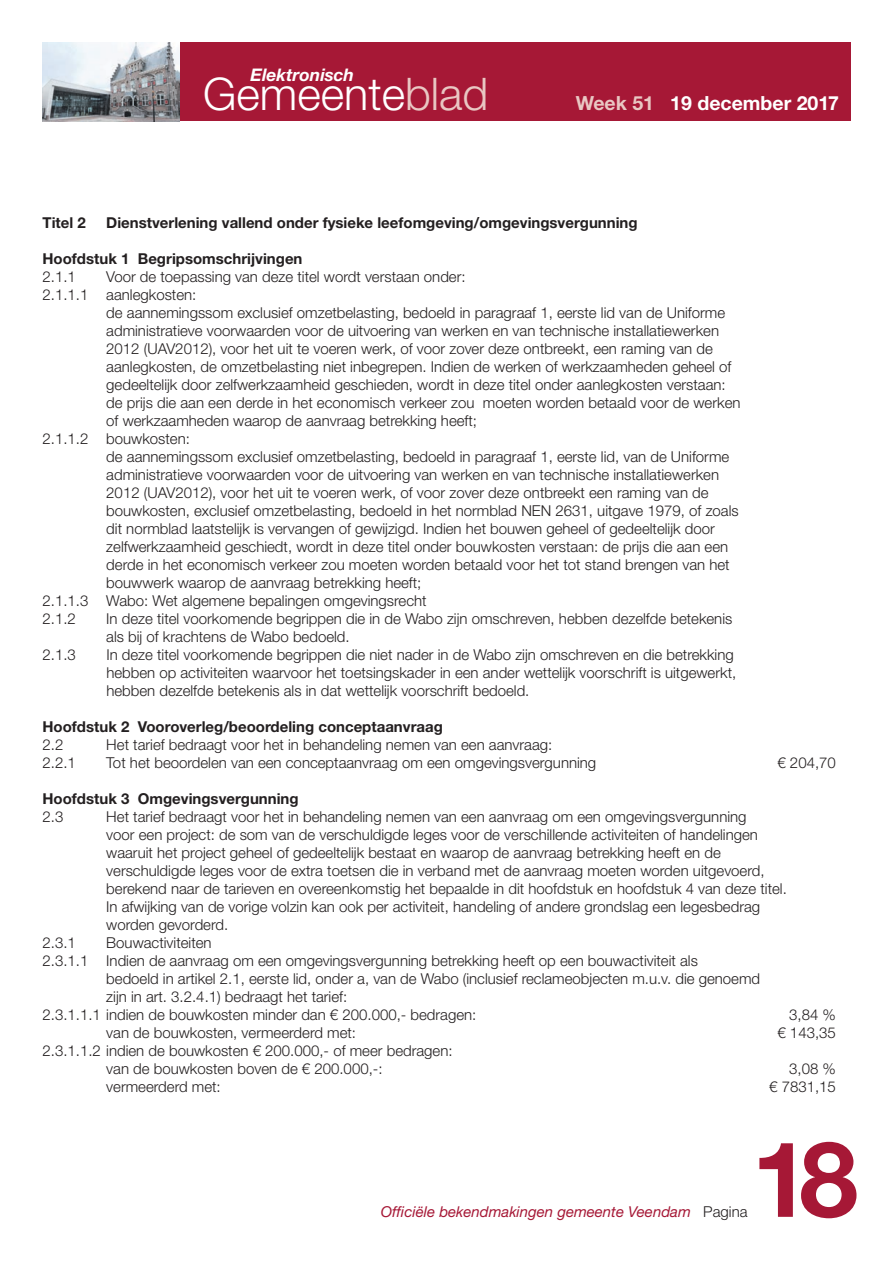
<style>
.page{position:relative;width:893px;height:1263px;background:#fff}
.page>*{position:absolute;margin:0;border:0;box-sizing:border-box;transform-origin:0 0}
.t1{font:700 105px "Helvetica Neue LT Std";color:#a61836}
.t2{font:300 45px "Helvetica Neue LT Std";color:#fff}
.t3{font:700 19.5px "Helvetica Neue LT Std";color:#fff}
.t4{font:italic 700 17.4px "Helvetica Neue LT Std";color:#fff}
.t5{font:300 15px/18px "Helvetica Neue LT Std";color:#231f20}
.t6{font:700 15px "Helvetica Neue LT Std";color:#231f20}
.t7{font:italic 15px "Helvetica Neue LT Std";color:#a61836}
.s1{color:#e9c7c3}
.s2{font-weight:300;font-style:normal;color:#231f20}
</style>
<div class="page">
<div style="left:43px;top:43px;width:807px;height:78px;background:#a61836"></div>
<img style="left:43px;top:43px;width:137px;height:78px">
<p class="t4" style="left:250px;top:68px;width:105px">Elektronisch</p>
<h2 class="t2" style="left:203px;top:78px;width:287px">Gemeente<span class="s1">blad</span></h2>
<h3 class="t3" style="left:576px;top:97px;width:265px"><span class="s1">Week 51</span> 19 december 2017</h3>
<p class="t6" style="left:43px;top:217px;width:45px">Titel 2</p>
<p class="t6" style="left:106px;top:217px;width:533px">Dienstverlening vallend onder fysieke leefomgeving/omgevingsvergunning</p>
<p class="t6" style="left:43px;top:253px;width:261px">Hoofdstuk 1 Begripsomschrijvingen</p>
<p class="t5" style="left:43px;top:269px;width:35px">2.1.1</p>
<p class="t5" style="left:106px;top:269px;width:361px">Voor de toepassing van deze titel wordt verstaan onder:</p>
<p class="t5" style="left:43px;top:287px;width:155px">2.1.1.1 aanlegkosten:</p>
<p class="t5" style="left:106px;top:305px;width:620px">de aannemingssom exclusief omzetbelasting, bedoeld in paragraaf 1, eerste lid van de Uniforme</p>
<p class="t5" style="left:106px;top:323px;width:614px">administratieve voorwaarden voor de uitvoering van werken en van technische installatiewerken</p>
<p class="t5" style="left:106px;top:341px;width:608px">2012 (UAV2012), voor het uit te voeren werk, of voor zover deze ontbreekt, een raming van de</p>
<p class="t5" style="left:106px;top:359px;width:626px">aanlegkosten, de omzetbelasting niet inbegrepen. Indien de werken of werkzaamheden geheel of</p>
<p class="t5" style="left:106px;top:377px;width:621px">gedeeltelijk door zelfwerkzaamheid geschieden, wordt in deze titel onder aanlegkosten verstaan:</p>
<p class="t5" style="left:106px;top:395px;width:636px">de prijs die aan een derde in het economisch verkeer zou moeten worden betaald voor de werken</p>
<p class="t5" style="left:106px;top:413px;width:372px">of werkzaamheden waarop de aanvraag betrekking heeft;</p>
<p class="t5" style="left:43px;top:431px;width:149px">2.1.1.2 bouwkosten:</p>
<p class="t5" style="left:106px;top:449px;width:624px">de aannemingssom exclusief omzetbelasting, bedoeld in paragraaf 1, eerste lid, van de Uniforme</p>
<p class="t5" style="left:106px;top:467px;width:614px">administratieve voorwaarden voor de uitvoering van werken en van technische installatiewerken</p>
<p class="t5" style="left:106px;top:485px;width:604px">2012 (UAV2012), voor het uit te voeren werk, of voor zover deze ontbreekt een raming van de</p>
<p class="t5" style="left:106px;top:503px;width:634px">bouwkosten, exclusief omzetbelasting, bedoeld in het normblad NEN 2631, uitgave 1979, of zoals</p>
<p class="t5" style="left:106px;top:521px;width:610px">dit normblad laatstelijk is vervangen of gewijzigd. Indien het bouwen geheel of gedeeltelijk door</p>
<p class="t5" style="left:106px;top:539px;width:623px">zelfwerkzaamheid geschiedt, wordt in deze titel onder bouwkosten verstaan: de prijs die aan een</p>
<p class="t5" style="left:106px;top:557px;width:625px">derde in het economisch verkeer zou moeten worden betaald voor het tot stand brengen van het</p>
<p class="t5" style="left:106px;top:575px;width:317px">bouwwerk waarop de aanvraag betrekking heeft;</p>
<p class="t5" style="left:43px;top:593px;width:386px">2.1.1.3 Wabo: Wet algemene bepalingen omgevingsrecht</p>
<p class="t5" style="left:43px;top:611px;width:35px">2.1.2</p>
<p class="t5" style="left:106px;top:611px;width:627px">In deze titel voorkomende begrippen die in de Wabo zijn omschreven, hebben dezelfde betekenis als bij of krachtens de Wabo bedoeld.</p>
<p class="t5" style="left:43px;top:647px;width:35px">2.1.3</p>
<p class="t5" style="left:106px;top:647px;width:631px">In deze titel voorkomende begrippen die niet nader in de Wabo zijn omschreven en die betrekking hebben op activiteiten waarvoor het toetsingskader in een ander wettelijk voorschrift is uitgewerkt, hebben dezelfde betekenis als in dat wettelijk voorschrift bedoeld.</p>
<p class="t6" style="left:43px;top:721px;width:402px">Hoofdstuk 2 Vooroverleg/beoordeling conceptaanvraag</p>
<p class="t5" style="left:43px;top:737px;width:22px">2.2</p>
<p class="t5" style="left:106px;top:737px;width:448px">Het tarief bedraagt voor het in behandeling nemen van een aanvraag:</p>
<p class="t5" style="left:43px;top:755px;width:35px">2.2.1</p>
<p class="t5" style="left:106px;top:755px;width:491px">Tot het beoordelen van een conceptaanvraag om een omgevingsvergunning</p>
<p class="t5" style="left:777px;top:755px;width:60px">€ 204,70</p>
<p class="t6" style="left:43px;top:793px;width:258px">Hoofdstuk 3 Omgevingsvergunning</p>
<p class="t5" style="left:43px;top:809px;width:22px">2.3</p>
<p class="t5" style="left:106px;top:809px;width:682px">Het tarief bedraagt voor het in behandeling nemen van een aanvraag om een omgevingsvergunning<br>voor een project: de som van de verschuldigde leges voor de verschillende activiteiten of handelingen waaruit het project geheel of gedeeltelijk bestaat en waarop de aanvraag betrekking heeft en de verschuldigde leges voor de extra toetsen die in verband met de aanvraag moeten worden uitgevoerd, berekend naar de tarieven en overeenkomstig het bepaalde in dit hoofdstuk en hoofdstuk 4 van deze titel.<br>In afwijking van de vorige volzin kan ook per activiteit, handeling of andere grondslag een legesbedrag worden gevorderd.</p>
<p class="t5" style="left:43px;top:935px;width:35px">2.3.1</p>
<p class="t5" style="left:106px;top:935px;width:107px">Bouwactiviteiten</p>
<p class="t5" style="left:43px;top:953px;width:657px">2.3.1.1 Indien de aanvraag om een omgevingsvergunning betrekking heeft op een bouwactiviteit als</p>
<p class="t5" style="left:106px;top:971px;width:655px">bedoeld in artikel 2.1, eerste lid, onder a, van de Wabo (inclusief reclameobjecten m.u.v. die genoemd</p>
<p class="t5" style="left:106px;top:989px;width:242px">zijn in art. 3.2.4.1) bedraagt het tarief:</p>
<p class="t5" style="left:43px;top:1007px;width:435px">2.3.1.1.1 indien de bouwkosten minder dan € 200.000,- bedragen:</p>
<p class="t5" style="left:789px;top:1007px;width:48px">3,84 %</p>
<p class="t5" style="left:106px;top:1025px;width:251px">van de bouwkosten, vermeerderd met:</p>
<p class="t5" style="left:777px;top:1025px;width:60px">€ 143,35</p>
<p class="t5" style="left:43px;top:1043px;width:412px;text-align:center">2.3.1.1.2 indien de bouwkosten € 200.000,- of meer bedragen: van de bouwkosten boven de € 200.000,-:</p>
<p class="t5" style="left:789px;top:1061px;width:48px">3,08 %</p>
<p class="t5" style="left:106px;top:1079px;width:116px">vermeerderd met:</p>
<p class="t5" style="left:769px;top:1079px;width:68px">€ 7831,15</p>
<p class="t7" style="left:381px;top:1206px;width:368px">Officiële bekendmakingen gemeente Veendam <span class="s2">Pagina</span></p>
<h1 class="t1" style="left:752px;top:1142px;width:108px">18</h1>
</div>
